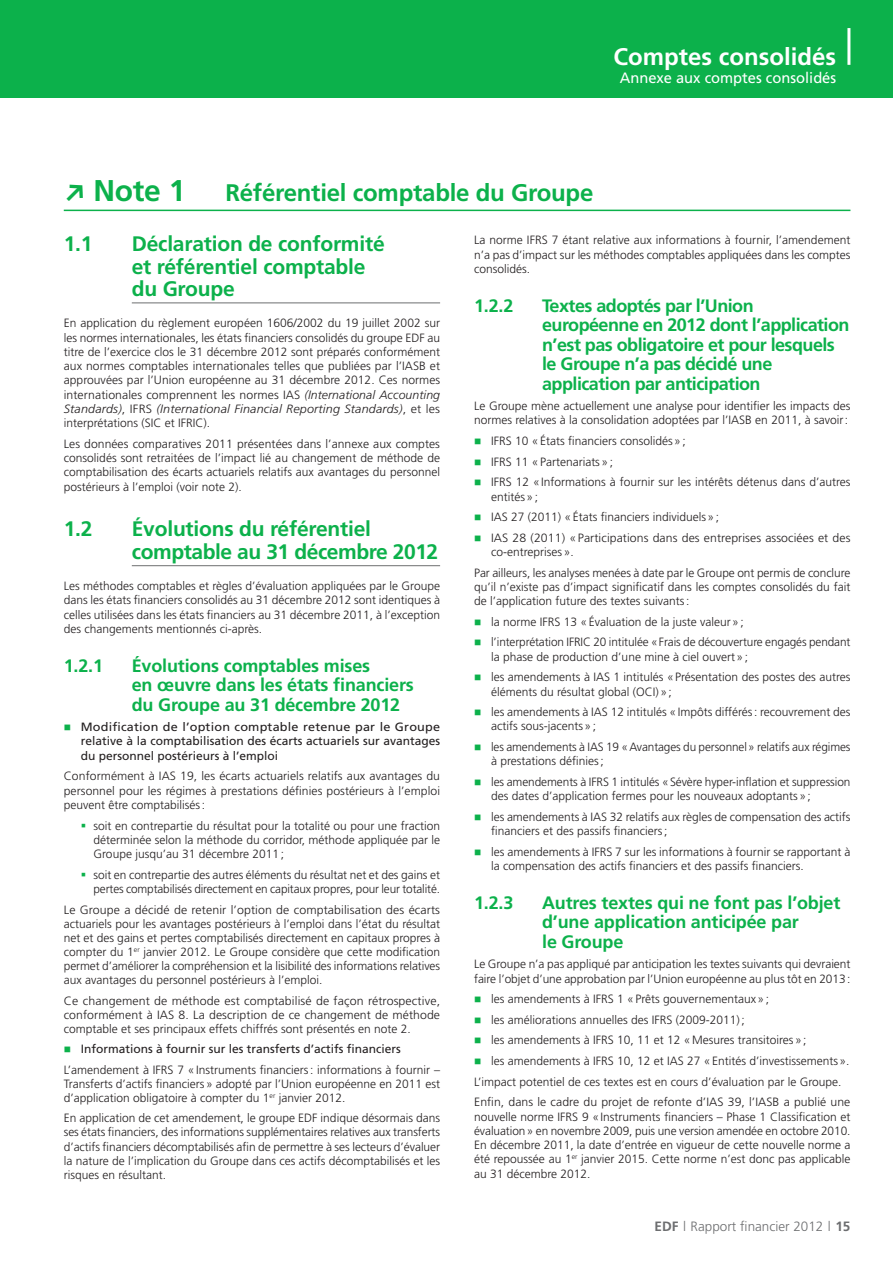
<style>
.page{position:relative;width:893px;height:1263px;background:#fff}
.page>*{position:absolute;margin:0;border:0;box-sizing:border-box;transform-origin:0 0}
.t1{font:700 30px "Frutiger LT Std";color:#0cb14b}
.t2{font:700 24px "Frutiger LT Std";letter-spacing:-.01em;color:#0cb14b}
.t3{font:700 24px "Frutiger LT Std";color:#fff}
.t4{font:700 21px/22.5px "Frutiger LT Std";letter-spacing:-.01em;color:#0cb14b}
.t5{font:700 18px/19.5px "Frutiger LT Std";letter-spacing:-.03em;color:#0cb14b}
.t6{font:700 18px/19.5px "Frutiger LT Std";letter-spacing:-.01em;color:#0cb14b}
.t7{font:15px "Frutiger LT Std";color:#fff}
.t8{font:300 13.5px "Frutiger LT Std";color:#6d6e70}
.t9{font:300 12px/14.2px "Frutiger LT Std";color:#231f20}
.t10{font:12px/14.2px "Frutiger LT Std";color:#231f20;text-align:justify;scale:1.05 1}
.t11{font:12px "Frutiger LT Std";color:#231f20}
.s1{font-style:italic}
.s2{font-weight:700}
</style>
<div class="page">
<div style="left:0;top:0;width:893px;height:98px;background:#0cb14b"></div>
<hr style="left:847px;top:28px;width:3px;height:37px;background:#fff">
<hr style="left:64px;top:210px;width:786px;height:1px;background:#0cb14b">
<hr style="left:132px;top:302px;width:308px;height:1px;background:#6d6e70">
<hr style="left:132px;top:565px;width:308px;height:1px;background:#6d6e70">
<h2 class="t3" style="left:613px;top:46px;width:224px">Comptes consolidés</h2>
<p class="t7" style="left:620px;top:71px;width:218px">Annexe aux comptes consolidés</p>
<h1 class="t1" style="left:94px;top:178px;width:93px">Note 1</h1>
<h2 class="t2" style="left:225px;top:182px;width:370px">Référentiel comptable du Groupe</h2>
<h3 class="t4" style="left:64px;top:234px;width:30px">1.1</h3>
<h3 class="t4" style="left:132px;top:234px;width:254px">Déclaration de conformité et référentiel comptable du Groupe</h3>
<p class="t9" style="left:64px;top:317px;width:378px;text-align:justify">En application du règlement européen 1606/2002 du 19 juillet 2002 sur les normes internationales, les états financiers consolidés du groupe EDF au titre de l’exercice clos le 31 décembre 2012 sont préparés conformément aux normes comptables internationales telles que publiées par l’IASB et approuvées par l’Union européenne au 31 décembre 2012. Ces normes internationales comprennent les normes IAS <span class="s1">(International Accounting Standards)</span>, IFRS <span class="s1">(International Financial Reporting Standards)</span>, et les interprétations (SIC et IFRIC).</p>
<p class="t9" style="left:64px;top:437px;width:378px;text-align:justify">Les données comparatives 2011 présentées dans l’annexe aux comptes consolidés sont retraitées de l’impact lié au changement de méthode de comptabilisation des écarts actuariels relatifs aux avantages du personnel postérieurs à l’emploi (voir note 2).</p>
<h3 class="t4" style="left:64px;top:519px;width:30px">1.2</h3>
<h3 class="t4" style="left:132px;top:519px;width:308px">Évolutions du référentiel comptable au 31 décembre 2012</h3>
<p class="t9" style="left:64px;top:579px;width:378px;text-align:justify">Les méthodes comptables et règles d’évaluation appliquées par le Groupe dans les états financiers consolidés au 31 décembre 2012 sont identiques à celles utilisées dans les états financiers au 31 décembre 2011, à l’exception des changements mentionnés ci-après.</p>
<h3 class="t5" style="left:64px;top:656px;width:41px">1.2.1</h3>
<h3 class="t6" style="left:132px;top:656px;width:283px">Évolutions comptables mises<br>en œuvre dans les états financiers du Groupe au 31 décembre 2012</h3>
<p class="t10" style="left:81px;top:720px;width:344px">Modification de l’option comptable retenue par le Groupe relative à la comptabilisation des écarts actuariels sur avantages du personnel postérieurs à l’emploi</p>
<p class="t9" style="left:64px;top:770px;width:378px;text-align:justify">Conformément à IAS 19, les écarts actuariels relatifs aux avantages du personnel pour les régimes à prestations définies postérieurs à l’emploi peuvent être comptabilisés :</p>
<p class="t9" style="left:94px;top:819px;width:348px;text-align:justify">soit en contrepartie du résultat pour la totalité ou pour une fraction déterminée selon la méthode du corridor, méthode appliquée par le Groupe jusqu’au 31 décembre 2011 ;</p>
<p class="t9" style="left:94px;top:868px;width:348px">soit en contrepartie des autres éléments du résultat net et des gains et pertes comptabilisés directement en capitaux propres, pour leur totalité.</p>
<p class="t9" style="left:64px;top:903px;width:378px;text-align:justify">Le Groupe a décidé de retenir l’option de comptabilisation des écarts actuariels pour les avantages postérieurs à l’emploi dans l’état du résultat net et des gains et pertes comptabilisés directement en capitaux propres à compter du 1<sup>er</sup> janvier 2012. Le Groupe considère que cette modification permet d’améliorer la compréhension et la lisibilité des informations relatives aux avantages du personnel postérieurs à l’emploi.</p>
<p class="t9" style="left:64px;top:994px;width:378px;text-align:justify">Ce changement de méthode est comptabilisé de façon rétrospective, conformément à IAS 8. La description de ce changement de méthode comptable et ses principaux effets chiffrés sont présentés en note 2.</p>
<p class="t11" style="left:81px;top:1044px;width:322px">Informations à fournir sur les transferts d’actifs financiers</p>
<p class="t9" style="left:64px;top:1063px;width:378px;text-align:justify">L’amendement à IFRS 7 « Instruments financiers : informations à fournir – Transferts d’actifs financiers » adopté par l’Union européenne en 2011 est d’application obligatoire à compter du 1<sup>er</sup> janvier 2012.</p>
<p class="t9" style="left:64px;top:1112px;width:378px;text-align:justify">En application de cet amendement, le groupe EDF indique désormais dans ses états financiers, des informations supplémentaires relatives aux transferts d’actifs financiers décomptabilisés afin de permettre à ses lecteurs d’évaluer la nature de l’implication du Groupe dans ces actifs décomptabilisés et les risques en résultant.</p>
<p class="t9" style="left:474px;top:234px;width:378px;text-align:justify">La norme IFRS 7 étant relative aux informations à fournir, l’amendement n’a pas d’impact sur les méthodes comptables appliquées dans les comptes consolidés.</p>
<h3 class="t5" style="left:474px;top:296px;width:41px">1.2.2</h3>
<h3 class="t5" style="left:542px;top:296px;width:309px">Textes adoptés par l’Union européenne en 2012 dont l’application n’est pas obligatoire et pour lesquels le Groupe n’a pas décidé une application par anticipation</h3>
<p class="t9" style="left:474px;top:399px;width:378px">Le Groupe mène actuellement une analyse pour identifier les impacts des normes relatives à la consolidation adoptées par l’IASB en 2011, à savoir :</p>
<p class="t9" style="left:491px;top:431px;width:361px;line-height:20.7px">IFRS 10 « États financiers consolidés » ;<br>IFRS 11 « Partenariats » ;<br>IFRS 12 « Informations à fournir sur les intérêts détenus dans d’autres</p>
<p class="t9" style="left:491px;top:487px;width:361px;line-height:20.7px">entités » ;<br>IAS 27 (2011) « États financiers individuels » ;<br>IAS 28 (2011) « Participations dans des entreprises associées et des</p>
<p class="t9" style="left:474px;top:542px;width:378px;line-height:20.7px;text-indent:17px">co-entreprises ».<br>Par ailleurs, les analyses menées à date par le Groupe ont permis de conclure</p>
<p class="t9" style="left:474px;top:580px;width:378px">qu’il n’existe pas d’impact significatif dans les comptes consolidés du fait de l’application future des textes suivants :</p>
<p class="t9" style="left:491px;top:612px;width:361px;line-height:20.7px">la norme IFRS 13 « Évaluation de la juste valeur » ;<br>l’interprétation IFRIC 20 intitulée « Frais de découverture engagés pendant</p>
<p class="t9" style="left:491px;top:647px;width:361px;line-height:20.7px">la phase de production d’une mine à ciel ouvert » ;<br>les amendements à IAS 1 intitulés « Présentation des postes des autres</p>
<p class="t9" style="left:491px;top:682px;width:361px;line-height:20.7px">éléments du résultat global (OCI) » ;<br>les amendements à IAS 12 intitulés « Impôts différés : recouvrement des</p>
<p class="t9" style="left:491px;top:716px;width:361px;line-height:20.7px">actifs sous-jacents » ;<br>les amendements à IAS 19 « Avantages du personnel » relatifs aux régimes</p>
<p class="t9" style="left:491px;top:751px;width:361px;line-height:20.7px">à prestations définies ;<br>les amendements à IFRS 1 intitulés « Sévère hyper-inflation et suppression</p>
<p class="t9" style="left:491px;top:786px;width:361px;line-height:20.7px">des dates d’application fermes pour les nouveaux adoptants » ;<br>les amendements à IAS 32 relatifs aux règles de compensation des actifs</p>
<p class="t9" style="left:491px;top:821px;width:361px;line-height:20.7px">financiers et des passifs financiers ;<br>les amendements à IFRS 7 sur les informations à fournir se rapportant à</p>
<p class="t9" style="left:491px;top:859px;width:314px">la compensation des actifs financiers et des passifs financiers.</p>
<h3 class="t5" style="left:474px;top:893px;width:41px">1.2.3</h3>
<h3 class="t6" style="left:542px;top:893px;width:300px">Autres textes qui ne font pas l’objet d’une application anticipée par<br>le Groupe</h3>
<p class="t9" style="left:474px;top:957px;width:378px">Le Groupe n’a pas appliqué par anticipation les textes suivants qui devraient faire l’objet d’une approbation par l’Union européenne au plus tôt en 2013 :</p>
<p class="t9" style="left:491px;top:992px;width:279px">les amendements à IFRS 1 « Prêts gouvernementaux » ;</p>
<p class="t9" style="left:491px;top:1013px;width:255px">les améliorations annuelles des IFRS (2009-2011) ;</p>
<p class="t9" style="left:491px;top:1034px;width:317px">les amendements à IFRS 10, 11 et 12 « Mesures transitoires » ;</p>
<p class="t9" style="left:491px;top:1054px;width:360px">les amendements à IFRS 10, 12 et IAS 27 « Entités d’investissements ».</p>
<p class="t9" style="left:474px;top:1075px;width:369px">L’impact potentiel de ces textes est en cours d’évaluation par le Groupe.</p>
<p class="t9" style="left:474px;top:1095px;width:378px">Enfin, dans le cadre du projet de refonte d’IAS 39, l’IASB a publié une</p>
<p class="t9" style="left:474px;top:1110px;width:378px;text-align:justify">nouvelle norme IFRS 9 « Instruments financiers – Phase 1 Classification et évaluation » en novembre 2009, puis une version amendée en octobre 2010.<br>En décembre 2011, la date d’entrée en vigueur de cette nouvelle norme a été repoussée au 1<sup>er</sup> janvier 2015. Cette norme n’est donc pas applicable au 31 décembre 2012.</p>
<p class="t8" style="left:655px;top:1220px;width:197px"><span class="s2">EDF</span> l Rapport financier 2012 l <span class="s2">15</span></p>
</div>
